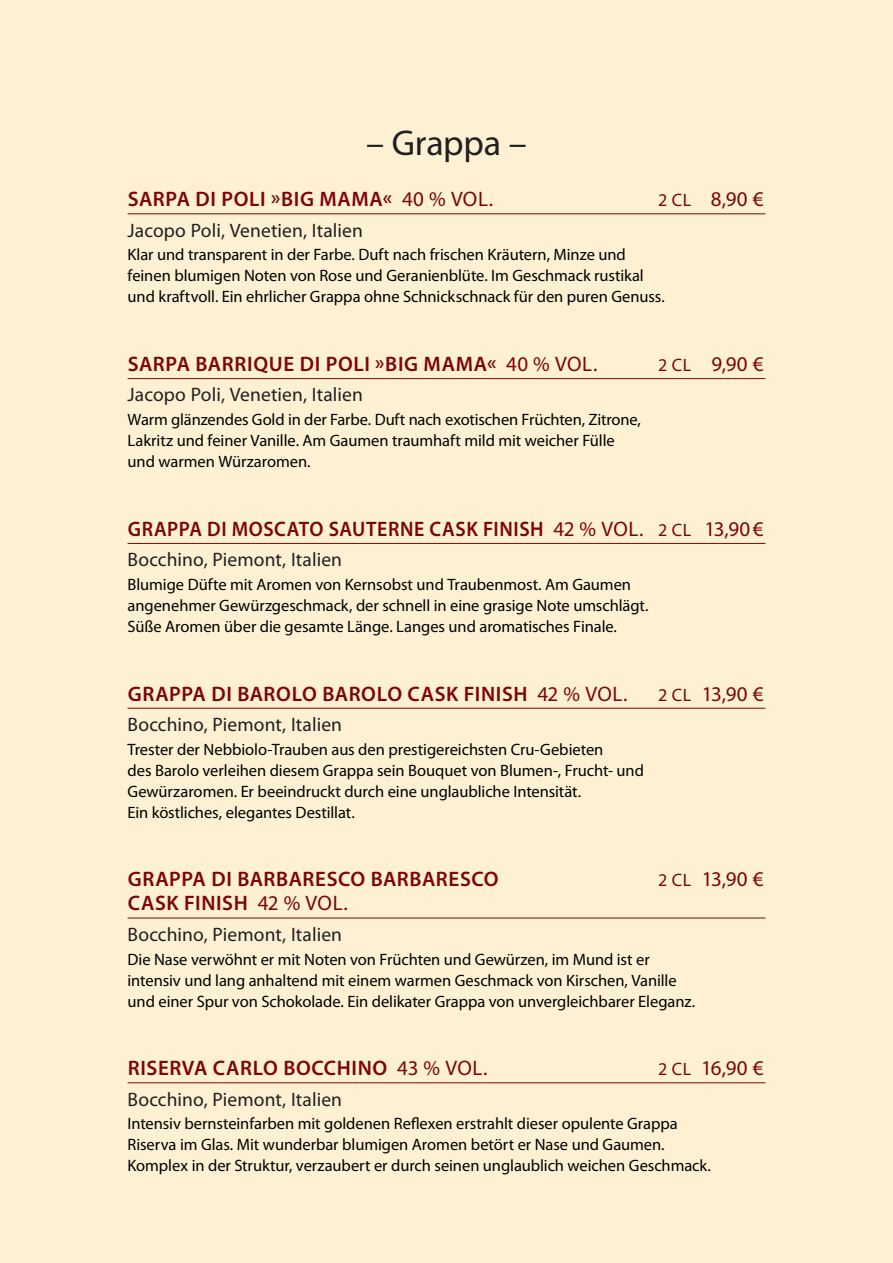
<style>
.page{position:relative;width:893px;height:1263px;background:#fef1d3}
.page>*{position:absolute;margin:0;border:0;box-sizing:border-box;transform-origin:0 0}
.t1{font:36px "Myriad Pro";letter-spacing:-.01em;color:#231f20}
.t2{font:600 21px "Myriad Pro";letter-spacing:.03em;color:#7c040e}
.t3{font:600 21px "Myriad Pro";letter-spacing:.03em;color:#7c040e;scale:.95 1}
.t4{font:21px "Myriad Pro";letter-spacing:.015em;color:#7c040e}
.t5{font:19.5px "Myriad Pro";letter-spacing:.005em;color:#231f20}
.t6{font:16.5px/21px "Myriad Pro";letter-spacing:-.005em;color:#000}
.s1{font-weight:400}
.s2{font-size:18px}
.s3{font-weight:400;font-size:18px}
</style>
<div class="page">
<hr style="left:128px;top:213px;width:637px;height:1px;background:#7c040e">
<hr style="left:128px;top:378px;width:637px;height:1px;background:#7c040e">
<hr style="left:128px;top:543px;width:637px;height:1px;background:#7c040e">
<hr style="left:128px;top:708px;width:637px;height:1px;background:#7c040e">
<hr style="left:128px;top:918px;width:637px;height:1px;background:#7c040e">
<hr style="left:128px;top:1082px;width:637px;height:1px;background:#7c040e">
<h1 class="t1" style="left:366px;top:120px;width:162px">– Grappa –</h1>
<p class="t2" style="left:128px;top:186px;width:367px">SARPA DI POLI »BIG MAMA« <span class="s1">40 % Vol.</span></p>
<p class="t4" style="left:658px;top:186px;width:107px"><span class="s2">2 cl</span> 8,90 €</p>
<p class="t5" style="left:128px;top:218px;width:237px">Jacopo Poli, Venetien, Italien</p>
<p class="t6" style="left:128px;top:244px;width:539px">Klar und transparent in der Farbe. Duft nach frischen Kräutern, Minze und feinen blumigen Noten von Rose und Geranienblüte. Im Geschmack rustikal und kraftvoll. Ein ehrlicher Grappa ohne Schnickschnack für den puren Genuss.</p>
<p class="t2" style="left:128px;top:351px;width:471px">SARPA BARRIQUE DI POLI »BIG MAMA« <span class="s1">40 % Vol.</span></p>
<p class="t4" style="left:658px;top:351px;width:107px"><span class="s2">2 cl</span> 9,90 €</p>
<p class="t5" style="left:128px;top:383px;width:237px">Jacopo Poli, Venetien, Italien</p>
<p class="t6" style="left:128px;top:409px;width:515px">Warm glänzendes Gold in der Farbe. Duft nach exotischen Früchten, Zitrone,<br>Lakritz und feiner Vanille. Am Gaumen traumhaft mild mit weicher Fülle und warmen Würzaromen.</p>
<p class="t3" style="left:128px;top:515px;width:671px">GRAPPA DI MOSCATO SAUTERNE CASK FINISH <span class="s1">42 % Vol.</span> <span class="s3">2 cl</span> <span class="s1">13,90€</span></p>
<p class="t5" style="left:128px;top:548px;width:216px">Bocchino, Piemont, Italien</p>
<p class="t6" style="left:128px;top:574px;width:522px">Blumige Düfte mit Aromen von Kernsobst und Traubenmost. Am Gaumen angenehmer Gewürzgeschmack, der schnell in eine grasige Note umschlägt.<br>Süße Aromen über die gesamte Länge. Langes und aromatisches Finale.</p>
<p class="t2" style="left:128px;top:680px;width:501px">GRAPPA DI BAROLO BAROLO CASK FINISH <span class="s1">42 % Vol.</span></p>
<p class="t4" style="left:658px;top:681px;width:107px"><span class="s2">2 cl</span> 13,90 €</p>
<p class="t5" style="left:128px;top:712px;width:216px">Bocchino, Piemont, Italien</p>
<p class="t6" style="left:128px;top:738px;width:518px">Trester der Nebbiolo-Trauben aus den prestigereichsten Cru-Gebieten<br>des Barolo verleihen diesem Grappa sein Bouquet von Blumen-, Frucht- und Gewürzaromen. Er beeindruckt durch eine unglaubliche Intensität.<br>Ein köstliches, elegantes Destillat.</p>
<p class="t2" style="left:128px;top:866px;width:372px">GRAPPA DI BARBARESCO BARBARESCO</p>
<p class="t4" style="left:658px;top:866px;width:107px"><span class="s2">2 cl</span> 13,90 €</p>
<p class="t2" style="left:128px;top:890px;width:221px">CASK FINISH <span class="s1">42 % Vol.</span></p>
<p class="t5" style="left:128px;top:922px;width:216px">Bocchino, Piemont, Italien</p>
<p class="t6" style="left:128px;top:948px;width:569px">Die Nase verwöhnt er mit Noten von Früchten und Gewürzen, im Mund ist er intensiv und lang anhaltend mit einem warmen Geschmack von Kirschen, Vanille und einer Spur von Schokolade. Ein delikater Grappa von unvergleichbarer Eleganz.</p>
<p class="t2" style="left:128px;top:1055px;width:361px">RISERVA CARLO BOCCHINO <span class="s1">43 % Vol.</span></p>
<p class="t4" style="left:658px;top:1055px;width:107px"><span class="s2">2 cl</span> 16,90 €</p>
<p class="t5" style="left:128px;top:1087px;width:216px">Bocchino, Piemont, Italien</p>
<p class="t6" style="left:128px;top:1113px;width:585px">Intensiv bernsteinfarben mit goldenen Reflexen erstrahlt dieser opulente Grappa<br>Riserva im Glas. Mit wunderbar blumigen Aromen betört er Nase und Gaumen.<br>Komplex in der Struktur, verzaubert er durch seinen unglaublich weichen Geschmack.</p>
</div>
